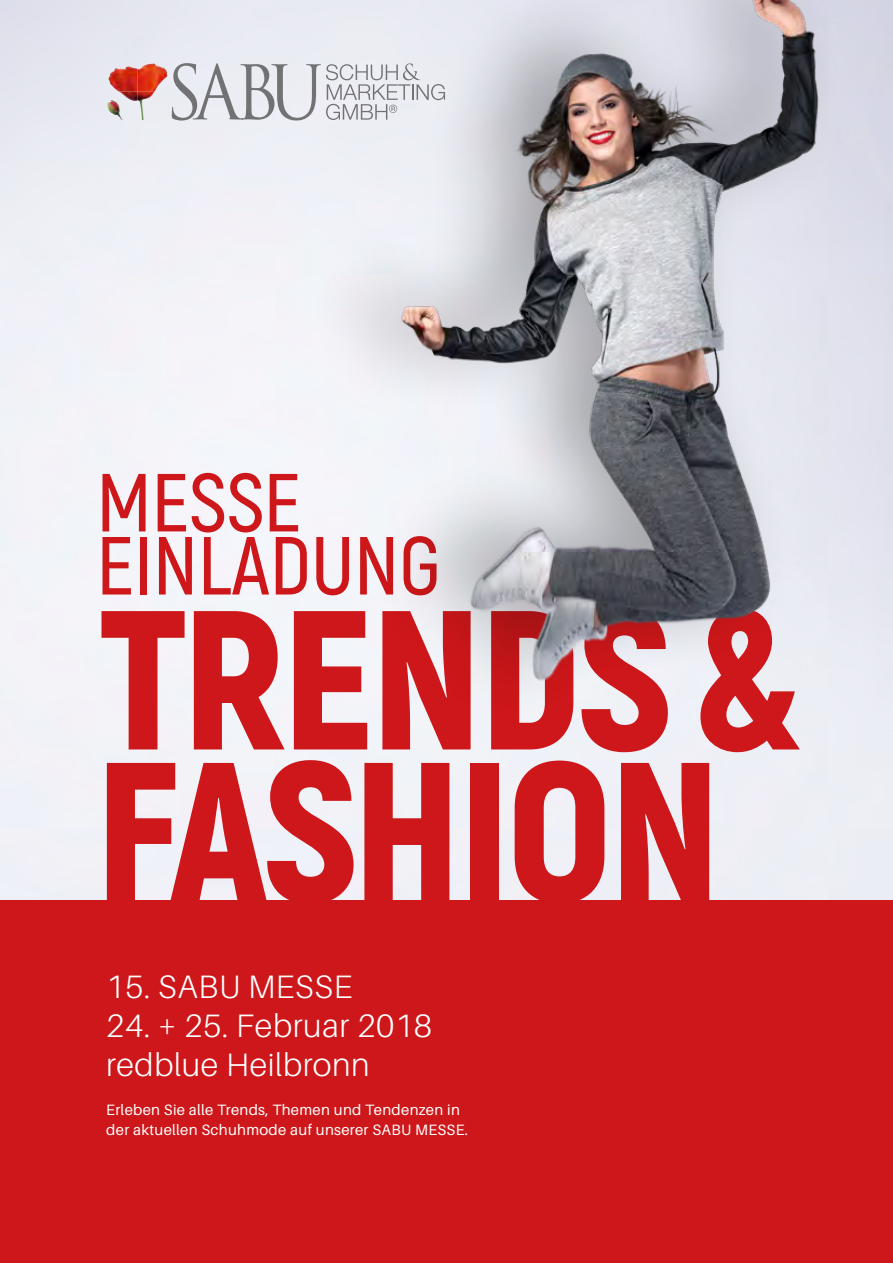
<style>
.page{position:relative;width:893px;height:1263px;background:#fff}
.page>*{position:absolute;margin:0;border:0;box-sizing:border-box;transform-origin:0 0}
.t1{font:900 197.7px/151.8px "Akrobat";letter-spacing:-.02em;color:#cd171a}
.t2{font:600 82.2px/63.2px "Akrobat";color:#cd171a}
.t3{font:300 32.4px/39px "Aileron";letter-spacing:.02em;color:#fff}
.t4{font:15px/19.5px "Aileron";letter-spacing:.02em;color:#fff}
</style>
<div class="page">
<img style="left:0;top:0;width:893px;height:901px">
<div style="left:0;top:901px;width:893px;height:362px;background:#cd171a"></div>
<img style="left:108px;top:66px;width:20px;height:17px">
<img style="left:137px;top:63px;width:31px;height:29px">
<img style="left:107px;top:92px;width:48px;height:28px">
<svg style="left:172px;top:63px;width:113px;height:58px;background:#c7c8cd"></svg>
<img style="left:285px;top:0;width:577px;height:774px">
<h2 class="t2" style="left:97px;top:471px;width:345px">MESSE<br>EINLADUNG</h2>
<h1 class="t1" style="left:95px;top:603px;width:715px">TRENDS &amp;<br>FASHION</h1>
<h3 class="t3" style="left:106px;top:968px;width:248px">15. SABU MESSE</h3>
<h3 class="t3" style="left:106px;top:1007px;width:327px">24. + 25. Februar 2018 redblue Heilbronn</h3>
<p class="t4" style="left:106px;top:1100px;width:363px">Erleben Sie alle Trends, Themen und Tendenzen in der aktuellen Schuhmode auf unserer SABU MESSE.</p>
</div>
